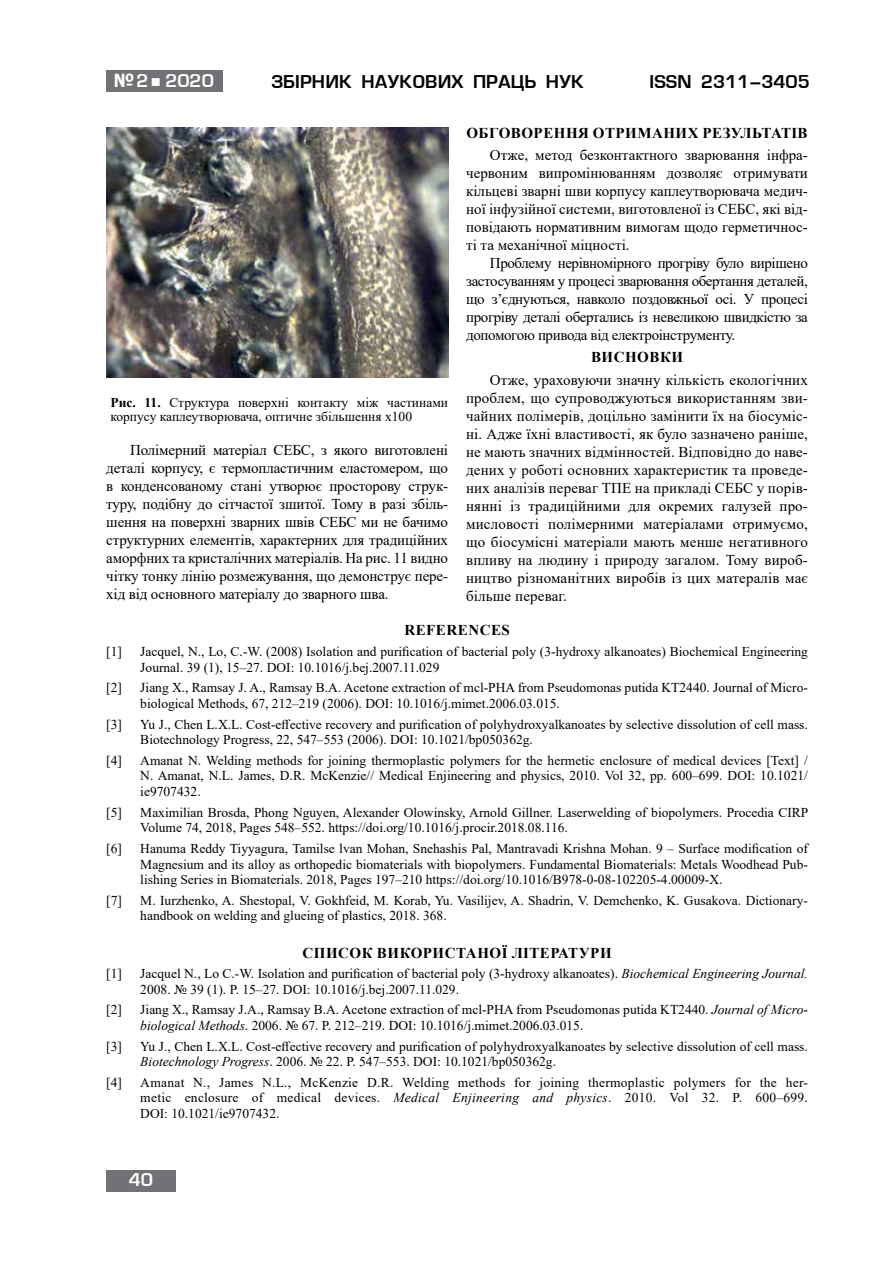
<style>
.page{position:relative;width:893px;height:1263px;background:#fff}
.page>*{position:absolute;margin:0;border:0;box-sizing:border-box;transform-origin:0 0}
.t1{font:700 18px "Evropa";color:#000}
.t2{font:700 18px "Evropa";color:#fff}
.t3{font:15px/18px "Times New Roman";letter-spacing:-.01em;color:#000;text-align:justify}
.t4{font:700 15px "Times New Roman";letter-spacing:.035em;color:#000}
.t5{font:13.5px/15.9px "Times New Roman";color:#000}
.s1{font-family:"Verdana"}
.s2{font-weight:700}
.s3{font-style:italic}
</style>
<div class="page">
<div style="left:106px;top:1170px;width:70px;height:21px;background:#717275"></div>
<div style="left:106px;top:71px;width:117px;height:21px;background:#717275"></div>
<img style="left:106px;top:128px;width:342px;height:250px">
<h1 class="t2" style="left:113px;top:71px;width:102px"><span class="s1">№</span>2 ■ 2020</h1>
<h1 class="t1" style="left:272px;top:72px;width:314px">ЗБIРНИК НАУКОВИХ ПРАЦЬ НУК</h1>
<h1 class="t1" style="left:650px;top:72px;width:162px">ISSN 2311–3405</h1>
<p class="t4" style="left:466px;top:122px;width:343px">ОБГОВОРЕННЯ ОТРИМАНИХ РЕЗУЛЬТАТІВ</p>
<p class="t3" style="left:466px;top:145px;width:343px;text-indent:24px">Отже, метод безконтактного зварювання інфра&shy;червоним випромінюванням дозволяє отримувати кільцеві зварні шви корпусу каплеутворювача медич&shy;ної інфузійної системи, виготовленої із СЕБС, які від&shy;повідають нормативним вимогам щодо герметичнос&shy;ті та механічної міцності.</p>
<p class="t3" style="left:466px;top:253px;width:343px;text-indent:24px">Проблему нерівномірного прогріву було вирішено застосуванням у процесі зварювання обертання деталей, що з’єднуються, навколо поздовжньої осі. У процесі прогріву деталі обертались із невеликою швидкістю за допомогою привода від електроінструменту.</p>
<p class="t4" style="left:591px;top:346px;width:94px">ВИСНОВКИ</p>
<p class="t3" style="left:466px;top:370px;width:343px;text-indent:24px">Отже, ураховуючи значну кількість екологічних проблем, що супроводжуються використанням зви&shy;чайних полімерів, доцільно замінити їх на біосуміс&shy;ні. Адже їхні властивості, як було зазначено раніше, не мають значних відмінностей. Відповідно до наве&shy;дених у роботі основних характеристик та проведе&shy;них аналізів переваг ТПЕ на прикладі СЕБС у порів&shy;нянні із традиційними для окремих галузей про&shy;мисловості полімерними матеріалами отримуємо, що біосумісні матеріали мають менше негативного впливу на людину і природу загалом. Тому вироб&shy;ництво різноманітних виробів із цих матералів має більше переваг.</p>
<p class="t4" style="left:404px;top:619px;width:107px">REFERENCES</p>
<p class="t5" style="left:111px;top:395px;width:339px;line-height:13.5px"><span class="s2">Рис. 11.</span> Структура поверхні контакту між частинами корпусу каплеутворювача, оптичне збільшення х100</p>
<p class="t3" style="left:106px;top:441px;width:343px;text-indent:24px">Полімерний матеріал СЕБС, з якого виготовлені деталі корпусу, є термопластичним еластомером, що в конденсованому стані утворює просторову струк&shy;туру, подібну до сітчастої зшитої. Тому в разі збіль&shy;шення на поверхні зварних швів СЕБС ми не бачимо структурних елементів, характерних для традиційних аморфних та кристалічних матеріалів. На рис. 11 видно чітку тонку лінію розмежування, що демонструє пере&shy;хід від основного матеріалу до зварного шва.</p>
<p class="t5" style="left:106px;top:643px;width:17px">[1]</p>
<p class="t5" style="left:140px;top:643px;width:669px">Jacquel, N., Lo, C.-W. (2008) Isolation and purification of bacterial poly (3-hydroxy alkanoates) Biochemical Engineering<br>Journal. 39 (1), 15–27. DOI: 10.1016/j.bej.2007.11.029</p>
<p class="t5" style="left:106px;top:679px;width:17px">[2]</p>
<p class="t5" style="left:140px;top:679px;width:669px">Jiang X., Ramsay J. A., Ramsay B.A. Acetone extraction of mcl-PHA from Pseudomonas putida KT2440. Journal of Micro&shy;biological Methods, 67, 212–219 (2006). DOI: 10.1016/j.mimet.2006.03.015.</p>
<p class="t5" style="left:106px;top:716px;width:17px">[3]</p>
<p class="t5" style="left:140px;top:716px;width:669px">Yu J., Chen L.X.L. Cost-effective recovery and purification of polyhydroxyalkanoates by selective dissolution of cell mass.<br>Biotechnology Progress, 22, 547–553 (2006). DOI: 10.1021/bp050362g.</p>
<p class="t5" style="left:106px;top:752px;width:17px">[4]</p>
<p class="t5" style="left:140px;top:752px;width:669px;text-align:justify">Amanat N. Welding methods for joining thermoplastic polymers for the hermetic enclosure of medical devices [Text] / N. Amanat, N.L. James, D.R. McKenzie// Medical Enjineering and physics, 2010. Vol 32, pp. 600–699. DOI: 10.1021/ ie9707432.</p>
<p class="t5" style="left:106px;top:804px;width:17px">[5]</p>
<p class="t5" style="left:140px;top:804px;width:670px">Maximilian Brosda, Phong Nguyen, Alexander Olowinsky, Arnold Gillner. Laserwelding of biopolymers. Procedia CIRP<br>Volume 74, 2018, Pages 548–552. https://doi.org/10.1016/j.procir.2018.08.116.</p>
<p class="t5" style="left:106px;top:840px;width:17px">[6]</p>
<p class="t5" style="left:140px;top:840px;width:669px;text-align:justify">Hanuma Reddy Tiyyagura, Tamilse lvan Mohan, Snehashis Pal, Mantravadi Krishna Mohan. 9 – Surface modification of Magnesium and its alloy as orthopedic biomaterials with biopolymers. Fundamental Biomaterials: Metals Woodhead Pub&shy;lishing Series in Biomaterials. 2018, Pages 197–210 https://doi.org/10.1016/B978-0-08-102205-4.00009-X.</p>
<p class="t5" style="left:106px;top:892px;width:17px">[7]</p>
<p class="t5" style="left:140px;top:892px;width:669px">M. Iurzhenko, A. Shestopal, V. Gokhfeid, M. Korab, Yu. Vasilijev, A. Shadrin, V. Demchenko, K. Gusakova. Dictionary&shy;handbook on welding and glueing of plastics, 2018. 368.</p>
<p class="t4" style="left:303px;top:942px;width:311px">СПИСОК ВИКОРИСТАНОЇ ЛІТЕРАТУРИ</p>
<p class="t5" style="left:106px;top:965px;width:17px">[1]</p>
<p class="t5" style="left:140px;top:965px;width:669px">Jacquel N., Lo C.-W. Isolation and purification of bacterial poly (3-hydroxy alkanoates). <span class="s3">Biochemical Engineering Journal.<br></span>2008. № 39 (1). P. 15–27. DOI: 10.1016/j.bej.2007.11.029.</p>
<p class="t5" style="left:106px;top:1001px;width:17px">[2]</p>
<p class="t5" style="left:140px;top:1001px;width:669px">Jiang X., Ramsay J.A., Ramsay B.A. Acetone extraction of mcl-PHA from Pseudomonas putida KT2440. <span class="s3">Journal of Micro&shy;biological Methods</span>. 2006. № 67. P. 212–219. DOI: 10.1016/j.mimet.2006.03.015.</p>
<p class="t5" style="left:106px;top:1037px;width:17px">[3]</p>
<p class="t5" style="left:140px;top:1037px;width:669px">Yu J., Chen L.X.L. Cost-effective recovery and purification of polyhydroxyalkanoates by selective dissolution of cell mass.<br><span class="s3">Biotechnology Progress</span>. 2006. № 22. P. 547–553. DOI: 10.1021/bp050362g.</p>
<p class="t5" style="left:106px;top:1074px;width:17px">[4]</p>
<p class="t5" style="left:140px;top:1074px;width:669px;text-align:justify">Amanat N., James N.L., McKenzie D.R. Welding methods for joining thermoplastic polymers for the her&shy;metic enclosure of medical devices. <span class="s3">Medical Enjineering and physics</span>. 2010. Vol 32. P. 600–699.<br>DOI: 10.1021/ie9707432.</p>
<h1 class="t2" style="left:129px;top:1170px;width:26px">40</h1>
</div>
